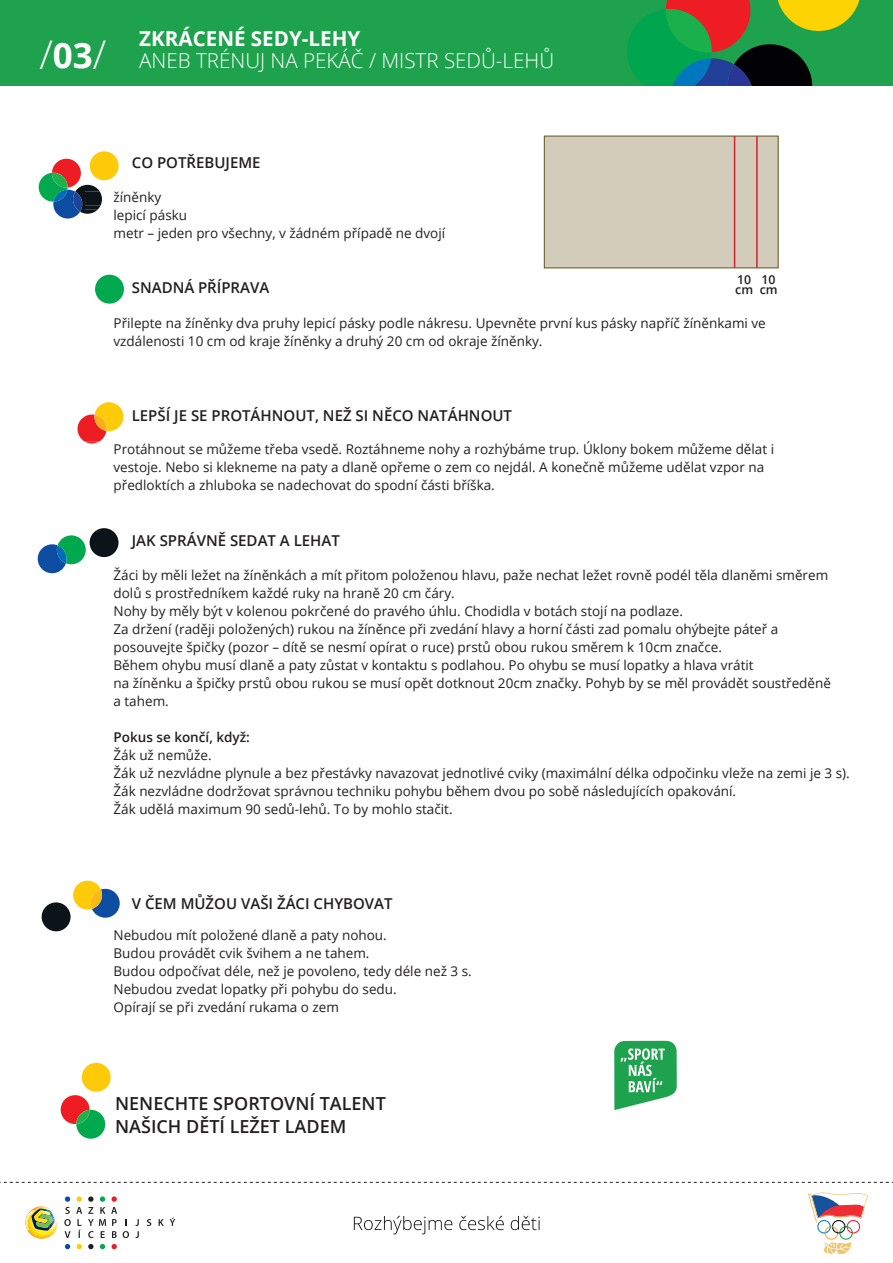
<style>
.page{position:relative;width:893px;height:1263px;background:#fff}
.page>*{position:absolute;margin:0;border:0;box-sizing:border-box;transform-origin:0 0}
.t1{font:300 39.6px "Open Sans";color:#fff}
.t2{font:300 20.55px "Open Sans";color:#fff}
.t3{font:700 20.55px "Open Sans";color:#fff}
.t4{font:600 18px/22.5px "Open Sans";color:#231f20}
.t5{font:600 15px "Open Sans";color:#231f20}
.t6{font:13.5px/18px "Open Sans";color:#231f20}
.t7{font:600 13.5px "Open Sans";color:#231f20}
.t8{font:600 12.3px/10.2px "Open Sans";color:#231f20}
.s1{font-weight:700;font-size:34.95px}
</style>
<div class="page">
<svg style="left:808px;top:1192px;width:59px;height:62px"></svg>
<svg style="left:0;top:1182px;width:893px;height:1px"></svg>
<svg style="left:123px;top:1219px;width:6px;height:19px"></svg>
<svg style="left:136px;top:1219px;width:3px;height:19px"></svg>
<svg style="left:147px;top:1219px;width:4px;height:7px"></svg>
<svg style="left:159px;top:1219px;width:5px;height:7px"></svg>
<svg style="left:170px;top:1217px;width:5px;height:9px"></svg>
<svg style="left:65px;top:1244px;width:5px;height:5px"></svg>
<svg style="left:64px;top:1196px;width:18px;height:42px"></svg>
<svg style="left:77px;top:1244px;width:5px;height:5px"></svg>
<svg style="left:88px;top:1244px;width:6px;height:5px"></svg>
<svg style="left:100px;top:1244px;width:5px;height:5px"></svg>
<svg style="left:88px;top:1196px;width:29px;height:42px"></svg>
<svg style="left:112px;top:1244px;width:5px;height:5px"></svg>
<svg style="left:25px;top:1206px;width:33px;height:33px"></svg>
<div style="left:0;top:0;width:893px;height:85px;background:#1ea24d"></div>
<svg style="left:627px;top:0;width:233px;height:85px"></svg>
<svg style="left:354px;top:1216px;width:98px;height:18px"></svg>
<svg style="left:459px;top:1216px;width:45px;height:14px"></svg>
<svg style="left:511px;top:1216px;width:29px;height:14px"></svg>
<svg style="left:614px;top:1041px;width:63px;height:69px"></svg>
<div style="left:90px;top:151px;width:29px;height:29px;background:#feca0a;border-radius:50%"></div>
<svg style="left:39px;top:159px;width:63px;height:60px"></svg>
<div style="left:95px;top:275px;width:29px;height:29px;background:#00a94e;border-radius:50%"></div>
<svg style="left:77px;top:402px;width:46px;height:41px"></svg>
<div style="left:90px;top:528px;width:29px;height:29px;background:#0c141a;border-radius:50%"></div>
<svg style="left:38px;top:535px;width:48px;height:38px"></svg>
<div style="left:82px;top:1063px;width:29px;height:29px;background:#feca0a;border-radius:50%"></div>
<div style="left:42px;top:902px;width:29px;height:29px;background:#0c141a;border-radius:50%"></div>
<svg style="left:73px;top:881px;width:47px;height:37px"></svg>
<svg style="left:61px;top:1095px;width:44px;height:44px"></svg>
<div style="left:544px;top:136px;width:234px;height:132px;background:#d4ccbb"></div>
<hr style="left:756px;top:136px;width:2px;height:132px;background:#d1232a">
<hr style="left:734px;top:136px;width:1px;height:132px;background:#d1232a">
<h1 class="t1" style="left:39px;top:27px;width:68px">/<span class="s1">03</span>/</h1>
<h2 class="t3" style="left:139px;top:24px;width:223px">ZKRÁCENÉ SEDY-LEHY</h2>
<h2 class="t2" style="left:139px;top:47px;width:416px">ANEB TRÉNUJ NA PEKÁČ / MISTR SEDŮ-LEHŮ</h2>
<p class="t5" style="left:132px;top:152px;width:130px">CO POTŘEBUJEME</p>
<p class="t6" style="left:114px;top:188px;width:75px">žíněnky lepicí pásku</p>
<p class="t6" style="left:114px;top:224px;width:333px">metr – jeden pro všechny, v žádném případě ne dvojí</p>
<p class="t5" style="left:132px;top:278px;width:139px">SNADNÁ PŘÍPRAVA</p>
<p class="t8" style="left:735px;top:274px;width:19px">10 cm</p>
<p class="t8" style="left:760px;top:274px;width:19px">10 cm</p>
<p class="t6" style="left:114px;top:314px;width:654px">Přilepte na žíněnky dva pruhy lepicí pásky podle nákresu. Upevněte první kus pásky napříč žíněnkami ve vzdálenosti 10 cm od kraje žíněnky a druhý 20 cm od okraje žíněnky.</p>
<p class="t5" style="left:132px;top:405px;width:382px">LEPŠÍ JE SE PROTÁHNOUT, NEŽ SI NĚCO NATÁHNOUT</p>
<p class="t6" style="left:114px;top:440px;width:662px">Protáhnout se můžeme třeba vsedě. Roztáhneme nohy a rozhýbáme trup. Úklony bokem můžeme dělat i</p>
<p class="t6" style="left:114px;top:458px;width:652px">vestoje. Nebo si klekneme na paty a dlaně opřeme o zem co nejdál. A konečně můžeme udělat vzpor na předloktích a zhluboka se nadechovat do spodní části bříška.</p>
<p class="t5" style="left:132px;top:530px;width:210px">JAK SPRÁVNĚ SEDAT A LEHAT</p>
<p class="t6" style="left:114px;top:566px;width:719px">Žáci by měli ležet na žíněnkách a mít přitom položenou hlavu, paže nechat ležet rovně podél těla dlaněmi směrem dolů s prostředníkem každé ruky na hraně 20 cm čáry.<br>Nohy by měly být v kolenou pokrčené do pravého úhlu. Chodidla v botách stojí na podlaze.<br>Za držení (raději položených) rukou na žíněnce při zvedání hlavy a horní části zad pomalu ohýbejte páteř a posouvejte špičky (pozor – dítě se nesmí opírat o ruce) prstů obou rukou směrem k 10cm značce.<br>Během ohybu musí dlaně a paty zůstat v kontaktu s podlahou. Po ohybu se musí lopatky a hlava vrátit<br>na žíněnku a špičky prstů obou rukou se musí opět dotknout 20cm značky. Pohyb by se měl provádět soustředěně a tahem.</p>
<p class="t7" style="left:114px;top:728px;width:138px">Pokus se končí, když:</p>
<p class="t6" style="left:114px;top:746px;width:738px">Žák už nemůže.<br>Žák už nezvládne plynule a bez přestávky navazovat jednotlivé cviky (maximální délka odpočinku vleže na zemi je 3 s).<br>Žák nezvládne dodržovat správnou techniku pohybu během dvou po sobě následujících opakování.<br>Žák udělá maximum 90 sedů-lehů. To by mohlo stačit.</p>
<p class="t5" style="left:132px;top:893px;width:262px">V ČEM MŮŽOU VAŠI ŽÁCI CHYBOVAT</p>
<p class="t6" style="left:114px;top:926px;width:360px">Nebudou mít položené dlaně a paty nohou.<br>Budou provádět cvik švihem a ne tahem.<br>Budou odpočívat déle, než je povoleno, tedy déle než 3 s.<br>Nebudou zvedat lopatky při pohybu do sedu.<br>Opírají se při zvedání rukama o zem</p>
<h3 class="t4" style="left:115px;top:1092px;width:272px">NENECHTE SPORTOVNÍ TALENT<br>NAŠICH DĚTÍ LEŽET LADEM</h3>
</div>
